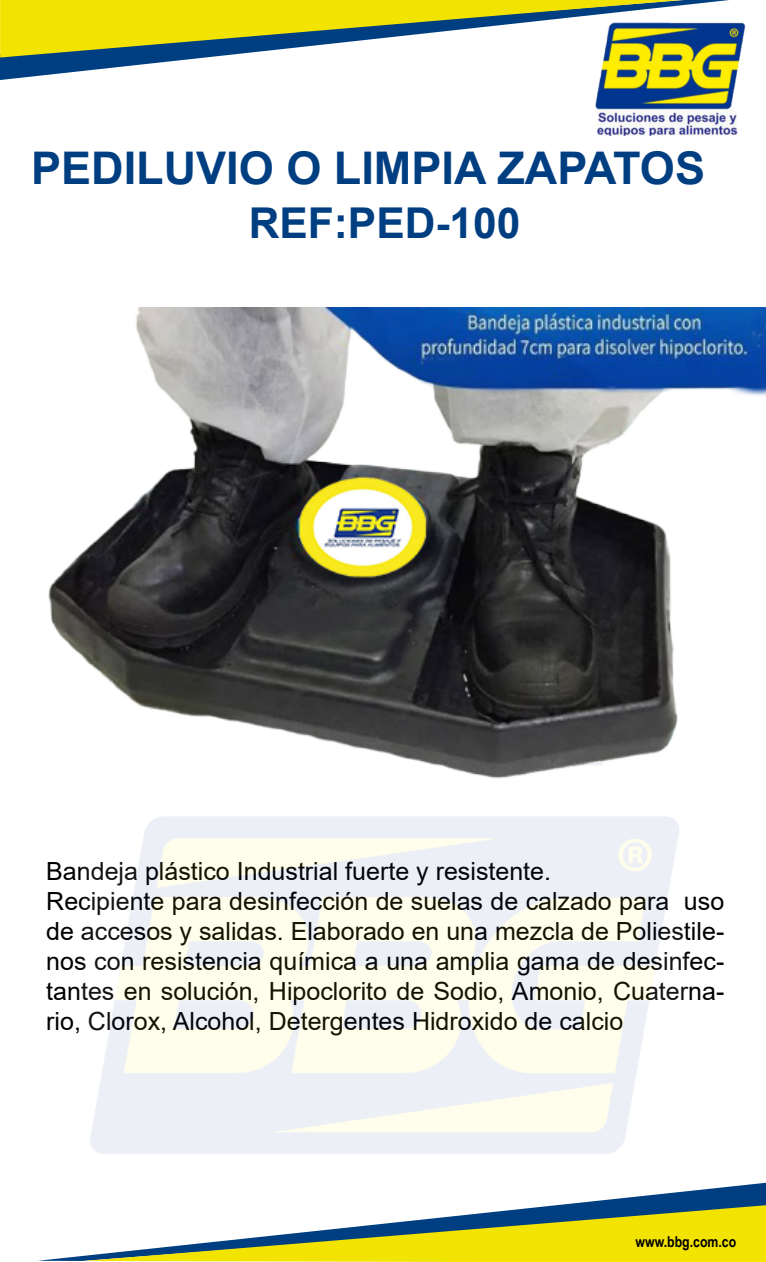
<style>
.page{position:relative;width:766px;height:1262px;background:#fff}
.page>*{position:absolute;margin:0;border:0;box-sizing:border-box;transform-origin:0 0}
.t1{font:700 45px "Arial";color:#003e82}
.t2{font:700 42.5px "Arial";color:#003e82}
.t3{font:25px/30px "Arial";color:#000}
.t4{font:700 15px "Arial Narrow";color:#000}
</style>
<div class="page">
<svg style="left:0;top:0;width:729px;height:80px"></svg>
<svg style="left:0;top:0;width:682px;height:58px;fill:#f3e300"></svg>
<svg style="left:45px;top:1182px;width:720px;height:78px"></svg>
<svg style="left:84px;top:1205px;width:681px;height:56px"></svg>
<img style="left:592px;top:21px;width:153px;height:114px">
<img style="left:48px;top:308px;width:717px;height:471px">
<h1 class="t1" style="left:31px;top:136px;width:675px">PEDILUVIO O LIMPIA ZAPATOS</h1>
<h2 class="t2" style="left:249px;top:193px;width:273px">REF:PED-100</h2>
<p class="t3" style="left:46px;top:856px;width:679px">Bandeja plástico Industrial fuerte y resistente.<br>Recipiente para desinfección de suelas de calzado para uso de accesos y salidas. Elaborado en una mezcla de Poliestile&shy;nos con resistencia química a una amplia gama de desinfec&shy;tantes en solución, Hipoclorito de Sodio, Amonio, Cuaterna&shy;rio, Clorox, Alcohol, Detergentes Hidroxido de calcio</p>
<p class="t4" style="left:635px;top:1230px;width:102px">www.bbg.com.co</p>
</div>
